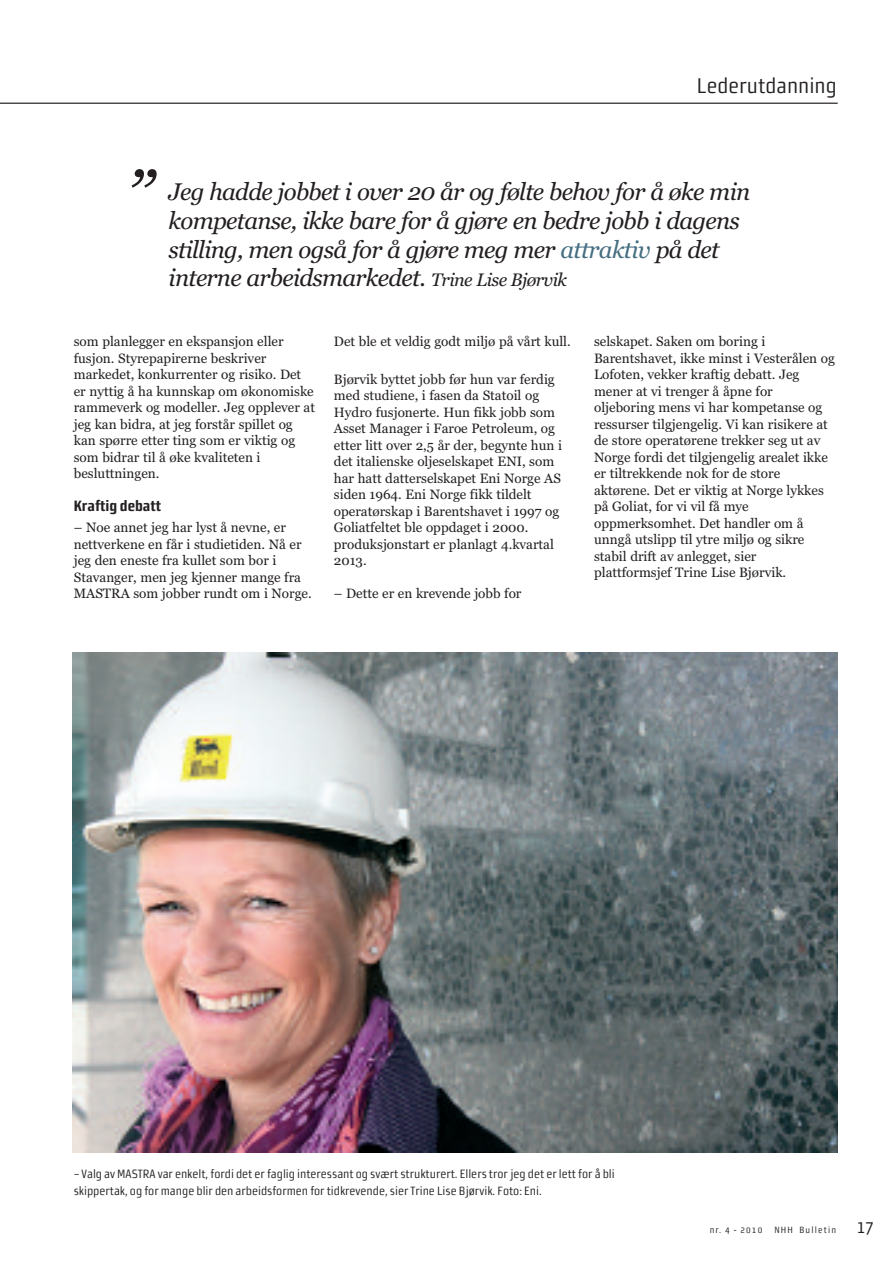
<style>
.page{position:relative;width:893px;height:1263px;background:#fff}
.page>*{position:absolute;margin:0;border:0;box-sizing:border-box;transform-origin:0 0}
.t1{font:italic 70.05px "Georgia";color:#231f20}
.t2{font:italic 24px/28.8px "Georgia";letter-spacing:-.03em;color:#231f20}
.t3{font:21.3px "Morgan Sans Cond Regular Office";color:#231f20}
.t4{font:15px "Morgan Sans Cond Bold Office";color:#231f20}
.t5{font:13.5px/16.5px "Georgia";color:#231f20}
.t6{font:12px/16.5px "Morgan Sans Cond Regular Office";color:#231f20}
.t7{font:9px "Morgan Sans Cond Regular Office";letter-spacing:.13em;color:#231f20}
.s1{color:#456f82}
.s2{font-size:18px}
</style>
<div class="page">
<hr style="left:0;top:103px;width:838px;height:1px;background:#231f20">
<img style="left:72px;top:653px;width:766px;height:499px">
<h3 class="t3" style="left:697px;top:73px;width:141px">Lederutdanning</h3>
<h1 class="t1" style="left:126px;top:156px;width:29px">”</h1>
<h2 class="t2" style="left:169px;top:177px;width:583px">Jeg hadde jobbet i over 20 år og følte behov for å øke min kompetanse, ikke bare for å gjøre en bedre jobb i dagens stilling, men også for å gjøre meg mer <span class="s1">attraktiv</span> på det interne arbeidsmarkedet. <span class="s2">Trine Lise Bjørvik</span></h2>
<p class="t5" style="left:74px;top:333px;width:243px">som planlegger en ekspansjon eller fusjon. Styrepapirerne beskriver markedet, konkurrenter og risiko. Det er nyttig å ha kunnskap om økonomiske rammeverk og modeller. Jeg opplever at jeg kan bidra, at jeg forstår spillet og kan spørre etter ting som er viktig og som bidrar til å øke kvaliteten i besluttningen.</p>
<p class="t4" style="left:74px;top:497px;width:89px">Kraftig debatt</p>
<p class="t5" style="left:74px;top:519px;width:239px">– Noe annet jeg har lyst å nevne, er nettverkene en får i studietiden. Nå er jeg den eneste fra kullet som bor i Stavanger, men jeg kjenner mange fra MASTRA som jobber rundt om i Norge.</p>
<p class="t5" style="left:334px;top:333px;width:238px">Det ble et veldig godt miljø på vårt kull.</p>
<p class="t5" style="left:334px;top:371px;width:230px">Bjørvik byttet jobb før hun var ferdig med studiene, i fasen da Statoil og Hydro fusjonerte. Hun fikk jobb som Asset Manager i Faroe Petroleum, og etter litt over 2,5 år der, begynte hun i det italienske oljeselskapet ENI, som har hatt datterselskapet Eni Norge AS siden 1964. Eni Norge fikk tildelt operatørskap i Barentshavet i 1997 og Goliatfeltet ble oppdaget i 2000. produksjonstart er planlagt 4.kvartal 2013.</p>
<p class="t5" style="left:334px;top:585px;width:189px">– Dette er en krevende jobb for</p>
<p class="t5" style="left:594px;top:333px;width:242px">selskapet. Saken om boring i Barentshavet, ikke minst i Vesterålen og Lofoten, vekker kraftig debatt. Jeg mener at vi trenger å åpne for oljeboring mens vi har kompetanse og ressurser tilgjengelig. Vi kan risikere at de store operatørene trekker seg ut av Norge fordi det tilgjengelig arealet ikke er tiltrekkende nok for de store aktørene. Det er viktig at Norge lykkes på Goliat, for vi vil få mye oppmerksomhet. Det handler om å unngå utslipp til ytre miljø og sikre stabil drift av anlegget, sier plattformsjef Trine Lise Bjørvik.</p>
<p class="t6" style="left:74px;top:1166px;width:542px">– Valg av MASTRA var enkelt, fordi det er faglig interessant og svært strukturert. Ellers tror jeg det er lett for å bli skippertak, og for mange blir den arbeidsformen for tidkrevende, sier Trine Lise Bjørvik. Foto: Eni.</p>
<p class="t7" style="left:710px;top:1225px;width:54px">nr. 4 - 2010</p>
<p class="t7" style="left:774px;top:1225px;width:101px">NHH Bulletin <span class="s2">17</span></p>
</div>
